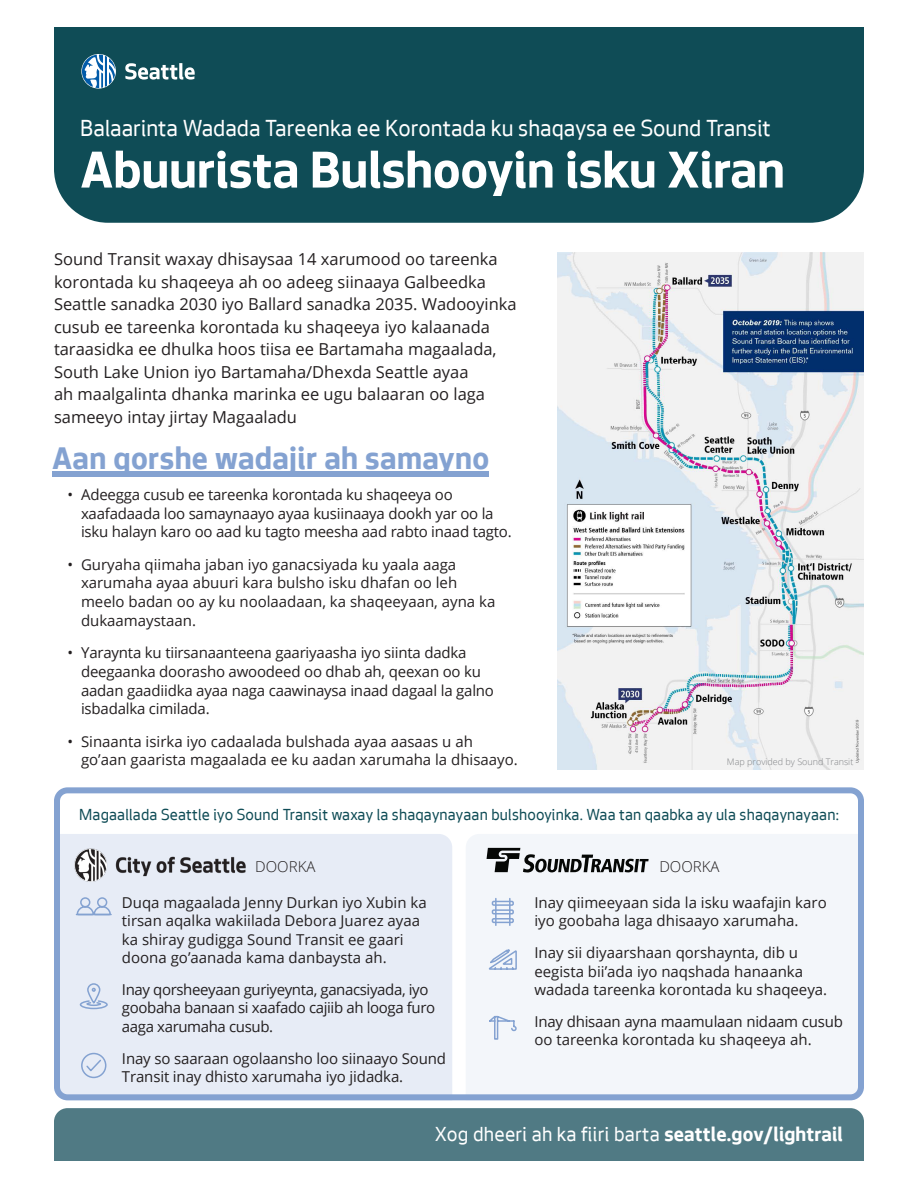
<style>
.page{position:relative;width:918px;height:1188px;background:#fff}
.page>*{position:absolute;margin:0;border:0;box-sizing:border-box;transform-origin:0 0}
.t1{font:700 54px "Seattle Text";color:#fff}
.body{font:700 33px "Seattle Text";letter-spacing:.01em;color:#84a2d1}
.t2{font:24px "Seattle Text";color:#fff}
.body-2{font:21px "Seattle Text";letter-spacing:.01em;color:#fff}
.body-3{font:16.5px/22.5px "Open Sans";color:#231f20}
.body-4{font:16.5px "Seattle Text";letter-spacing:.01em;color:#0f4c56}
.body-5{font:15px/18.8px "Open Sans";color:#231f20}
.body-6{font:15px/18.5px "Open Sans";letter-spacing:-.025em;color:#231f20}
.body-7{font:300 15px "Open Sans";color:#231f20}
.body-8{font:300 9px "Open Sans";color:#808285}
.s1{font-weight:700}
</style>
<div class="page">
<div style="left:54px;top:27px;width:810px;height:196px;background:#0f4c56"></div>
<div style="left:54px;top:1108px;width:810px;height:53px;background:#507a84"></div>
<svg style="left:125px;top:63px;width:70px;height:17px"></svg>
<svg style="left:81px;top:54px;width:35px;height:35px"></svg>
<div style="left:61px;top:834px;width:391px;height:259px;background:#e7ecf6"></div>
<img style="left:557px;top:253px;width:307px;height:517px">
<div style="left:466px;top:834px;width:391px;height:259px;background:#f3f6fa"></div>
<div style="left:54px;top:787px;width:810px;height:313px;border:6px solid #84a2d1;border-radius:10px"></div>
<svg style="left:487px;top:848px;width:162px;height:25px"></svg>
<img style="left:59px;top:834px;width:201px;height:62px">
<svg style="left:79px;top:982px;width:30px;height:28px"></svg>
<div style="left:492px;top:901px;width:22px;height:5px;border:2px solid #84a2d1"></div>
<div style="left:492px;top:909px;width:22px;height:5px;border:2px solid #84a2d1"></div>
<div style="left:492px;top:918px;width:22px;height:5px;border:2px solid #84a2d1"></div>
<hr style="left:495px;top:899px;width:2px;height:26px;background:#84a2d1">
<hr style="left:509px;top:899px;width:2px;height:26px;background:#84a2d1">
<svg style="left:76px;top:897px;width:36px;height:19px"></svg>
<hr style="left:76px;top:914px;width:35px;height:1px;background:#84a2d1">
<svg style="left:488px;top:1015px;width:29px;height:26px"></svg>
<svg style="left:486px;top:948px;width:32px;height:23px"></svg>
<svg style="left:80px;top:1052px;width:27px;height:27px"></svg>
<div style="left:53px;top:471px;width:436px;height:6px;background:#84a2d1"></div>
<p class="t2" style="left:80px;top:112px;width:692px">Balaarinta Wadada Tareenka ee Korontada ku shaqaysa ee Sound Transit</p>
<p class="t1" style="left:80px;top:133px;width:706px">Abuurista Bulshooyin isku Xiran</p>
<p class="body-3" style="left:54px;top:248px;width:464px">Sound Transit waxay dhisaysaa 14 xarumood oo tareenka korontada ku shaqeeya ah oo adeeg siinaaya Galbeedka Seattle sanadka 2030 iyo Ballard sanadka 2035. Wadooyinka cusub ee tareenka korontada ku shaqeeya iyo kalaanada taraasidka ee dhulka hoos tiisa ee Bartamaha magaalada, South Lake Union iyo Bartamaha/Dhexda Seattle ayaa<br>ah maalgalinta dhanka marinka ee ugu balaaran oo laga sameeyo intay jirtay Magaaladu</p>
<p class="body" style="left:52px;top:435px;width:439px">Aan qorshe wadajir ah samayno</p>
<p class="body-5" style="left:81px;top:485px;width:432px;text-indent:-14px">• Adeegga cusub ee tareenka korontada ku shaqeeya oo xaafadaada loo samaynaayo ayaa kusiinaaya dookh yar oo la isku halayn karo oo aad ku tagto meesha aad rabto inaad tagto.</p>
<p class="body-5" style="left:81px;top:554px;width:416px;text-indent:-14px">• Guryaha qiimaha jaban iyo ganacsiyada ku yaala aaga xarumaha ayaa abuuri kara bulsho isku dhafan oo leh meelo badan oo ay ku noolaadaan, ka shaqeeyaan, ayna ka dukaamaystaan.</p>
<p class="body-5" style="left:81px;top:643px;width:415px;text-indent:-14px">• Yaraynta ku tiirsanaanteena gaariyaasha iyo siinta dadka deegaanka doorasho awoodeed oo dhab ah, qeexan oo ku aadan gaadiidka ayaa naga caawinaysa inaad dagaal la galno isbadalka cimilada.</p>
<p class="body-5" style="left:81px;top:731px;width:438px;text-indent:-14px">• Sinaanta isirka iyo cadaalada bulshada ayaa aasaas u ah go’aan gaarista magaalada ee ku aadan xarumaha la dhisaayo.</p>
<p class="body-8" style="left:727px;top:756px;width:128px">Map provided by Sound Transit</p>
<p class="body-4" style="left:79px;top:804px;width:761px">Magaallada Seattle iyo Sound Transit waxay la shaqaynayaan bulshooyinka. Waa tan qaabka ay ula shaqaynayaan:</p>
<p class="body-7" style="left:255px;top:856px;width:62px">DOORKA</p>
<p class="body-7" style="left:659px;top:857px;width:62px">DOORKA</p>
<p class="body-5" style="left:122px;top:893px;width:306px;line-height:18.3px">Duqa magaalada Jenny Durkan iyo Xubin ka tirsan aqalka wakiilada Debora Juarez ayaa ka shiray gudigga Sound Transit ee gaari doona go’aanada kama danbaysta ah.</p>
<p class="body-6" style="left:122px;top:980px;width:315px">Inay qorsheeyaan guriyeynta, ganacsiyada, iyo goobaha banaan si xaafado cajiib ah looga furo aaga xarumaha cusub.</p>
<p class="body-5" style="left:122px;top:1049px;width:326px;line-height:18.3px">Inay so saaraan ogolaansho loo siinaayo Sound<br>Transit inay dhisto xarumaha iyo jidadka.</p>
<p class="body-5" style="left:534px;top:893px;width:294px;line-height:18.3px">Inay qiimeeyaan sida la isku waafajin karo iyo goobaha laga dhisaayo xarumaha.</p>
<p class="body-5" style="left:534px;top:943px;width:294px;line-height:18.3px">Inay sii diyaarshaan qorshaynta, dib u eegista bii’ada iyo naqshada hanaanka wadada tareenka korontada ku shaqeeya.</p>
<p class="body-5" style="left:534px;top:1012px;width:310px;line-height:18.3px">Inay dhisaan ayna maamulaan nidaam cusub oo tareenka korontada ku shaqeeya ah.</p>
<p class="body-2" style="left:435px;top:1121px;width:409px">Xog dheeri ah ka fiiri barta <span class="s1">seattle.gov/lightrail</span></p>
</div>
